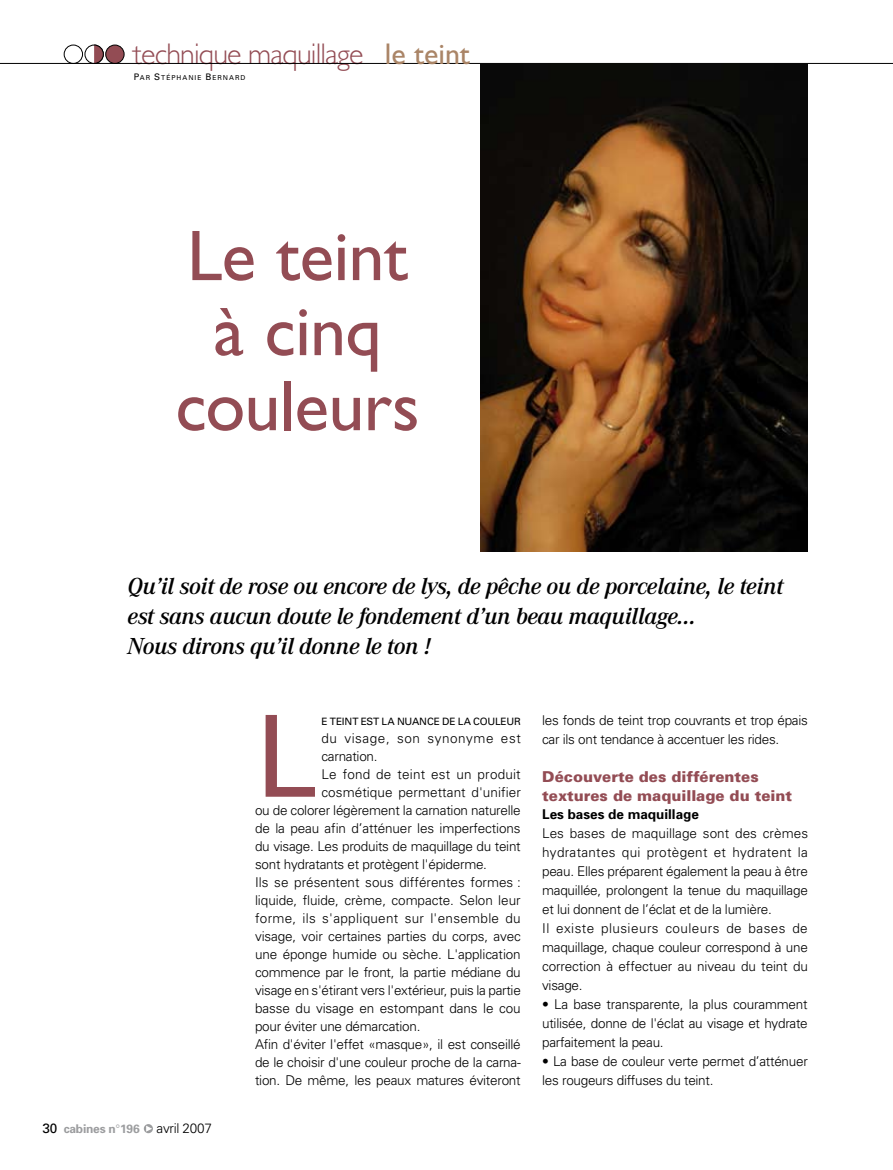
<style>
.page{position:relative;width:893px;height:1170px;background:#fff}
.page>*{position:absolute;margin:0;border:0;box-sizing:border-box;transform-origin:0 0}
.t1{font:113.25px "Univers";color:#934c54}
.t2{font:72px/75px "Gill Sans";letter-spacing:-.01em;color:#934c54;text-align:center}
.t3{font:300 30px "Gill Sans";letter-spacing:-.03em;color:#934c54}
.t4{font:30px "Gill Sans";color:#aa8567}
.t5{font:italic 600 24px/30px "Corporate A";letter-spacing:-.02em;color:#000}
.t6{font:900 15px/18.9px "Univers";color:#934c54}
.t7{font:300 13.5px/18.9px "Univers";letter-spacing:-.02em;color:#000}
.t8{font:300 13.5px "Univers";color:#000}
.t9{font:300 13.5px "Univers";letter-spacing:.025em;color:#000}
.t10{font:300 13.5px "Univers";letter-spacing:.005em;color:#000}
.t11{font:300 13.5px "Univers";letter-spacing:.015em;color:#000}
.t12{font:300 13.5px "Univers";letter-spacing:.04em;color:#000}
.t13{font:700 13.5px "Univers";color:#000}
.t14{font:13.5px "Univers";color:#000}
.t15{font:700 12px "Univers";letter-spacing:-.02em;color:#9c9d9f}
.t16{font:10.2px "Univers";letter-spacing:-.015em;color:#000}
.t17{font:6.75px "Univers";letter-spacing:.145em;color:#000}
.s1{font-size:9px}
.s2{font-weight:300;font-size:13.5px;color:#000}
</style>
<div class="page">
<div style="left:64px;top:45px;width:19px;height:19px;border:1px solid #000;border-radius:50%"></div>
<div style="left:85px;top:45px;width:19px;height:19px;border:1px solid #000;border-radius:50%"></div>
<div style="left:106px;top:45px;width:18px;height:18px;background:#934c54;border-radius:50%"></div>
<div style="left:105px;top:45px;width:19px;height:19px;border:1px solid #000;border-radius:50%"></div>
<svg style="left:93px;top:44px;width:11px;height:19px"></svg>
<svg style="left:144px;top:1124px;width:9px;height:9px"></svg>
<hr style="left:0;top:63px;width:893px;height:1px;background:#000">
<img style="left:481px;top:64px;width:327px;height:487px">
<h3 class="t3" style="left:133px;top:37px;width:232px">technique maquillage</h3>
<p class="t17" style="left:134px;top:73px;width:113px"><span class="s1">P</span>AR <span class="s1">S</span>TÉPHANIE <span class="s1">B</span>ERNARD</p>
<h3 class="t4" style="left:385px;top:36px;width:86px">le teint</h3>
<h2 class="t2" style="left:175px;top:218px;width:246px">Le teint à cinq couleurs</h2>
<h3 class="t5" style="left:128px;top:570px;width:657px">Qu’il soit de rose ou encore de lys, de pêche ou de porcelaine, le teint est sans aucun doute le fondement d’un beau maquillage…<br>Nous dirons qu’il donne le ton !</h3>
<p class="t15" style="left:64px;top:1120px;width:150px">cabines n 196 <span class="s2">avril 2007</span></p>
<p class="t14" style="left:42px;top:1119px;width:17px">30</p>
<h1 class="t1" style="left:255px;top:686px;width:64px">L</h1>
<p class="t16" style="left:321px;top:714px;width:201px">E TEINT EST LA NUANCE DE LA COULEUR</p>
<p class="t12" style="left:321px;top:729px;width:201px">du visage, son synonyme est</p>
<p class="t7" style="left:321px;top:746px;width:58px">carnation.</p>
<p class="t11" style="left:321px;top:765px;width:201px">Le fond de teint est un produit</p>
<p class="t10" style="left:321px;top:783px;width:201px">cosmétique permettant d'unifier</p>
<p class="t7" style="left:255px;top:800px;width:267px">ou de colorer légèrement la carnation naturelle</p>
<p class="t7" style="left:255px;top:818px;width:267px">de la peau afin d’atténuer les imperfections</p>
<p class="t7" style="left:255px;top:836px;width:267px">du visage. Les produits de maquillage du teint</p>
<p class="t7" style="left:255px;top:854px;width:233px">sont hydratants et protègent l'épiderme.</p>
<p class="t8" style="left:255px;top:873px;width:267px">Ils se présentent sous différentes formes :</p>
<p class="t7" style="left:255px;top:890px;width:267px">liquide, fluide, crème, compacte. Selon leur</p>
<p class="t9" style="left:255px;top:909px;width:267px">forme, ils s'appliquent sur l'ensemble du</p>
<p class="t7" style="left:255px;top:926px;width:267px">visage, voir certaines parties du corps, avec</p>
<p class="t7" style="left:255px;top:944px;width:267px">une éponge humide ou sèche. L'application</p>
<p class="t7" style="left:255px;top:962px;width:267px">commence par le front, la partie médiane du</p>
<p class="t7" style="left:255px;top:980px;width:267px">visage en s'étirant vers l'extérieur, puis la partie</p>
<p class="t7" style="left:255px;top:998px;width:267px">basse du visage en estompant dans le cou</p>
<p class="t7" style="left:255px;top:1016px;width:167px">pour éviter une démarcation.</p>
<p class="t7" style="left:255px;top:1034px;width:267px">Afin d'éviter l'effet «masque», il est conseillé</p>
<p class="t7" style="left:255px;top:1052px;width:267px">de le choisir d'une couleur proche de la carna-</p>
<p class="t7" style="left:255px;top:1070px;width:267px">tion. De même, les peaux matures éviteront</p>
<p class="t7" style="left:542px;top:710px;width:267px">les fonds de teint trop couvrants et trop épais car ils ont tendance à accentuer les rides.</p>
<p class="t6" style="left:542px;top:766px;width:251px">Découverte des différentes textures de maquillage du teint</p>
<p class="t13" style="left:542px;top:806px;width:158px">Les bases de maquillage</p>
<p class="t7" style="left:542px;top:823px;width:267px">Les bases de maquillage sont des crèmes hydratantes qui protègent et hydratent la peau. Elles préparent également la peau à être maquillée, prolongent la tenue du maquillage et lui donnent de l’éclat et de la lumière.<br>Il existe plusieurs couleurs de bases de maquillage, chaque couleur correspond à une correction à effectuer au niveau du teint du visage.</p>
<p class="t7" style="left:542px;top:994px;width:267px;text-align:justify">• La base transparente, la plus couramment utilisée, donne de l'éclat au visage et hydrate parfaitement la peau.</p>
<p class="t7" style="left:542px;top:1051px;width:267px">• La base de couleur verte permet d’atténuer les rougeurs diffuses du teint.</p>
</div>
